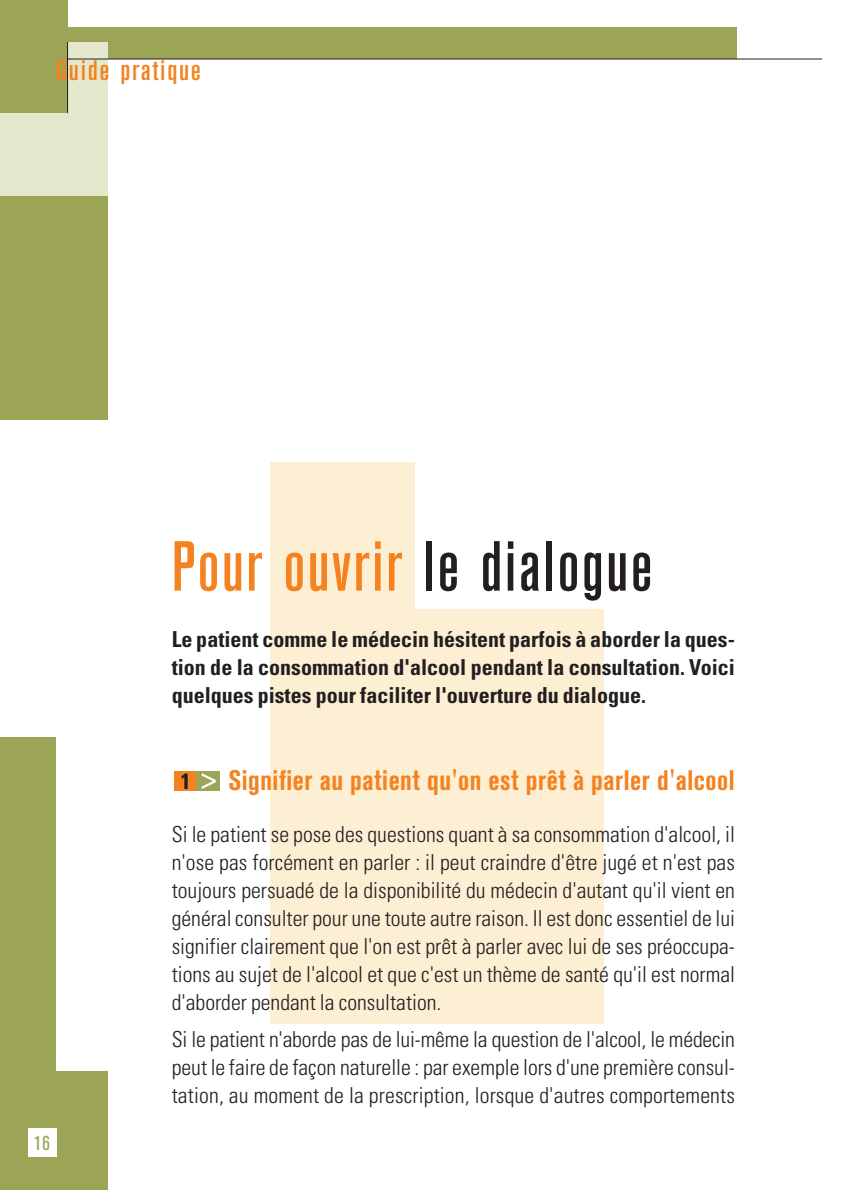
<style>
.page{position:relative;width:850px;height:1190px;background:#fff}
.page>*{position:absolute;margin:0;border:0;box-sizing:border-box;transform-origin:0 0}
.t1{font:500 condensed 70px "Akzidenz Grotesk BE";letter-spacing:.035em;color:#f58220}
.t2{font:700 condensed 28px "Akzidenz Grotesk BE";letter-spacing:.02em;color:#f58220}
.t3{font:500 condensed 28px "Akzidenz Grotesk BE";letter-spacing:.055em;color:#f58220;scale:1.15 1}
.t4{font:300 condensed 22px/28px "Univers";letter-spacing:.005em;color:#231f20;text-align:justify}
.t5{font:700 condensed 22px/28px "Univers";color:#231f20;text-align:justify}
.t6{font:condensed 20px "Akzidenz Grotesk BE";color:#9ca456}
.s1{color:#231f20}
.s2{font-family:"Akzidenz Grotesk BE";font-weight:500;font-size:28px;color:#fff}
</style>
<div class="page">
<div style="left:270px;top:462px;width:334px;height:561px;background:#fdefd3"></div>
<div style="left:415px;top:178px;width:434px;height:431px;background:#fff"></div>
<div style="left:0;top:45px;width:107px;height:1144px;background:#9ca456"></div>
<div style="left:28px;top:1128px;width:28px;height:28px;background:#fff"></div>
<div style="left:0;top:420px;width:138px;height:316px;background:#fff"></div>
<div style="left:0;top:28px;width:736px;height:31px;background:#9ca456"></div>
<div style="left:0;top:42px;width:107px;height:153px;background:#e4e8cd"></div>
<div style="left:0;top:0;width:67px;height:113px;background:#9ca456"></div>
<hr style="left:67px;top:58px;width:755px;height:1px;background:#231f20">
<hr style="left:67px;top:42px;width:1px;height:71px;background:#231f20">
<div style="left:56px;top:615px;width:112px;height:456px;background:#fff"></div>
<div style="left:176px;top:771px;width:43px;height:20px;background:#9ca456"></div>
<div style="left:174px;top:771px;width:21px;height:20px;background:#f58220"></div>
<p class="t3" style="left:56px;top:60px;width:128px">Guide pratique</p>
<h1 class="t1" style="left:172px;top:541px;width:482px">Pour ouvrir <span class="s1">le dialogue</span></h1>
<p class="t5" style="left:172px;top:627px;width:564px">Le patient comme le médecin hésitent parfois à aborder la ques&shy;tion de la consommation d'alcool pendant la consultation. Voici quelques pistes pour faciliter l'ouverture du dialogue.</p>
<p class="t6" style="left:34px;top:1135px;width:17px">16</p>
<p class="t2" style="left:228px;top:770px;width:507px">Signifier au patient qu'on est prêt à parler d'alcool</p>
<p class="t4" style="left:172px;top:822px;width:564px">Si le patient se pose des questions quant à sa consommation d'alcool, il n'ose pas forcément en parler : il peut craindre d'être jugé et n'est pas toujours persuadé de la disponibilité du médecin d'autant qu'il vient en général consulter pour une toute autre raison. Il est donc essentiel de lui signifier clairement que l'on est prêt à parler avec lui de ses préoccupa&shy;tions au sujet de l'alcool et que c'est un thème de santé qu'il est normal d'aborder pendant la consultation.</p>
<p class="t4" style="left:172px;top:1027px;width:564px">Si le patient n'aborde pas de lui-même la question de l'alcool, le médecin peut le faire de façon naturelle : par exemple lors d'une première consul&shy;tation, au moment de la prescription, lorsque d'autres comportements</p>
<p class="t5" style="left:181px;top:769px;width:37px">1 <span class="s2">&gt;</span></p>
</div>
